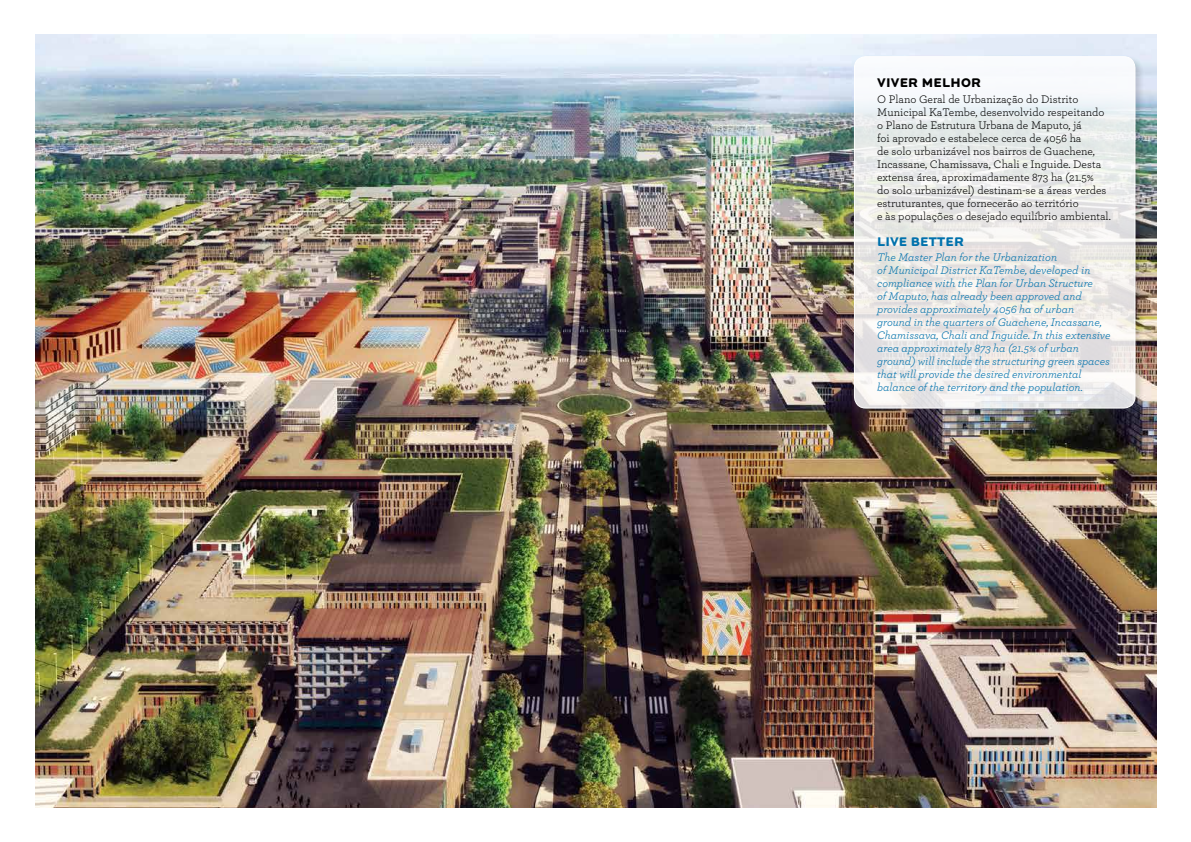
<style>
.page{position:relative;width:1191px;height:842px;background:#fff}
.page>*{position:absolute;margin:0;border:0;box-sizing:border-box;transform-origin:0 0}
.t1{font:900 13px "Locator Display";letter-spacing:.02em;color:#000}
.t2{font:900 13px "Locator Display";letter-spacing:.02em;color:#0071ac}
.t3{font:italic 11.5px/13px "Archer";color:#0071ac}
.t4{font:11.5px/13px "Archer";color:#000}
</style>
<div class="page">
<img style="left:35px;top:34px;width:1122px;height:774px">
<div style="left:852px;top:55px;width:293px;height:363px;background:#000;opacity:.2"></div>
<svg style="left:854px;top:57px;width:281px;height:351px"></svg>
<div style="left:854px;top:56px;width:281px;height:353px;border:1px solid #fff;border-radius:11px"></div>
<p class="t1" style="left:877px;top:75px;width:106px">VIVER MELHOR</p>
<p class="t4" style="left:877px;top:92px;width:235px">O Plano Geral de Urbanização do Distrito Municipal KaTembe, desenvolvido respeitando o Plano de Estrutura Urbana de Maputo, já<br>foi aprovado e estabelece cerca de 4056 ha<br>de solo urbanizável nos bairros de Guachene, Incassane, Chamissava, Chali e Inguide. Desta extensa área, aproximadamente 873 ha (21.5%<br>do solo urbanizável) destinam-se a áreas verdes estruturantes, que fornecerão ao território<br>e às populações o desejado equilíbrio ambiental.</p>
<p class="t2" style="left:877px;top:233px;width:89px">LIVE BETTER</p>
<p class="t3" style="left:877px;top:250px;width:235px">The Master Plan for the Urbanization<br>of Municipal District KaTembe, developed in compliance with the Plan for Urban Structure<br>of Maputo, has already been approved and provides approximately 4056 ha of urban ground in the quarters of Guachene, Incassane, Chamissava, Chali and Inguide. In this extensive area approximately 873 ha (21.5% of urban ground) will include the structuring green spaces that will provide the desired environmental balance of the territory and the population.</p>
</div>
